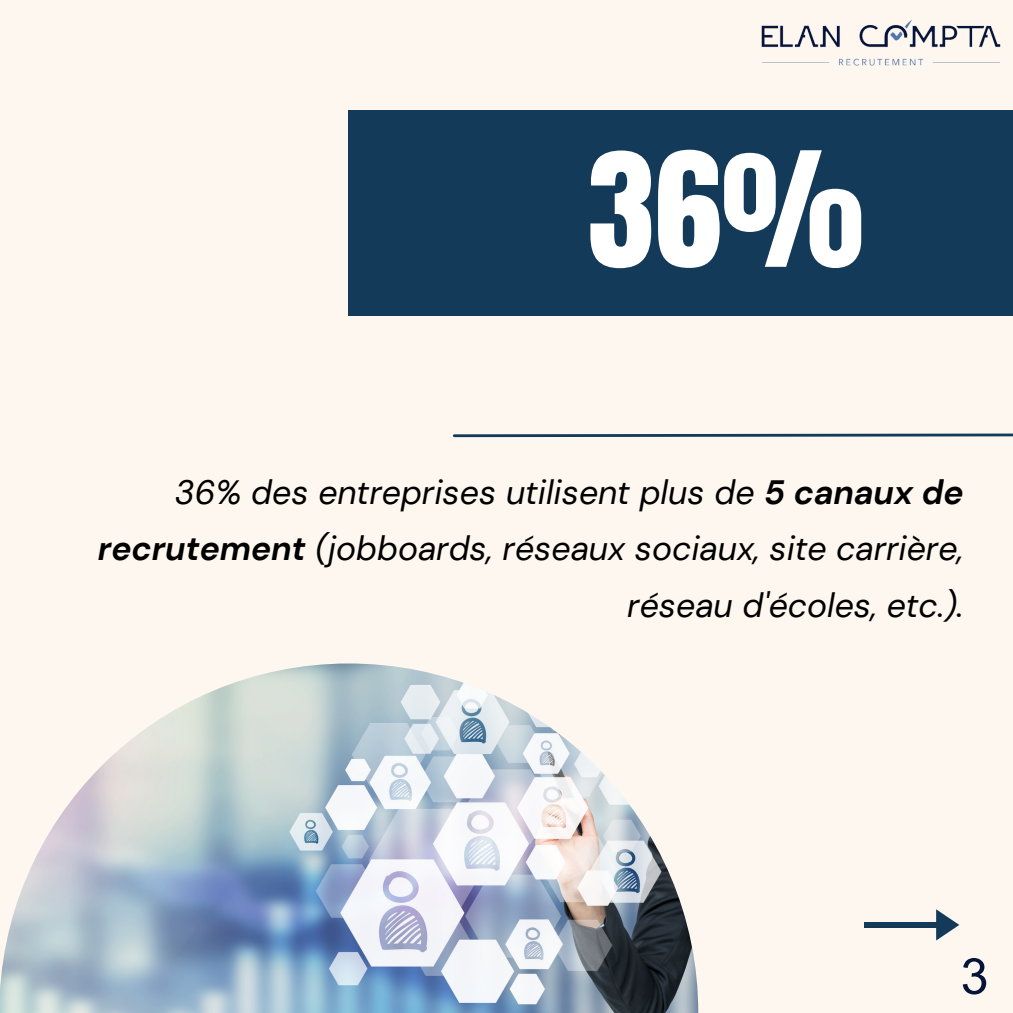
<style>
.page{position:relative;width:1013px;height:1013px;background:#fff}
.page>*{position:absolute;margin:0;border:0;box-sizing:border-box;transform-origin:0 0}
.t1{font:135px "Anton";color:#fff}
.t2{font:50px "Arial MT Pro";color:#061439}
.t3{font:italic 33.75px/56.2px "DM Sans";color:#000;text-align:right}
.s1{font-weight:700}
</style>
<div class="page">
<div style="left:0;top:0;width:1012px;height:1012px;background:#fdf7f0"></div>
<div style="left:864px;top:922px;width:77px;height:5px;background:#133a59"></div>
<svg style="left:936px;top:909px;width:23px;height:31px"></svg>
<svg style="left:453px;top:433px;width:559px;height:5px"></svg>
<img style="left:0;top:663px;width:698px;height:349px">
<div style="left:349px;top:111px;width:663px;height:205px;background:#133a59"></div>
<img style="left:748px;top:19px;width:264px;height:92px">
<p class="t1" style="left:588px;top:113px;width:278px">36%</p>
<p class="t3" style="left:98px;top:464px;width:867px">36% des entreprises utilisent plus de <span class="s1">5 canaux de recrutement</span> (jobboards, réseaux sociaux, site carrière, réseau d'écoles, etc.).</p>
<p class="t2" style="left:960px;top:957px;width:29px">3</p>
</div>
